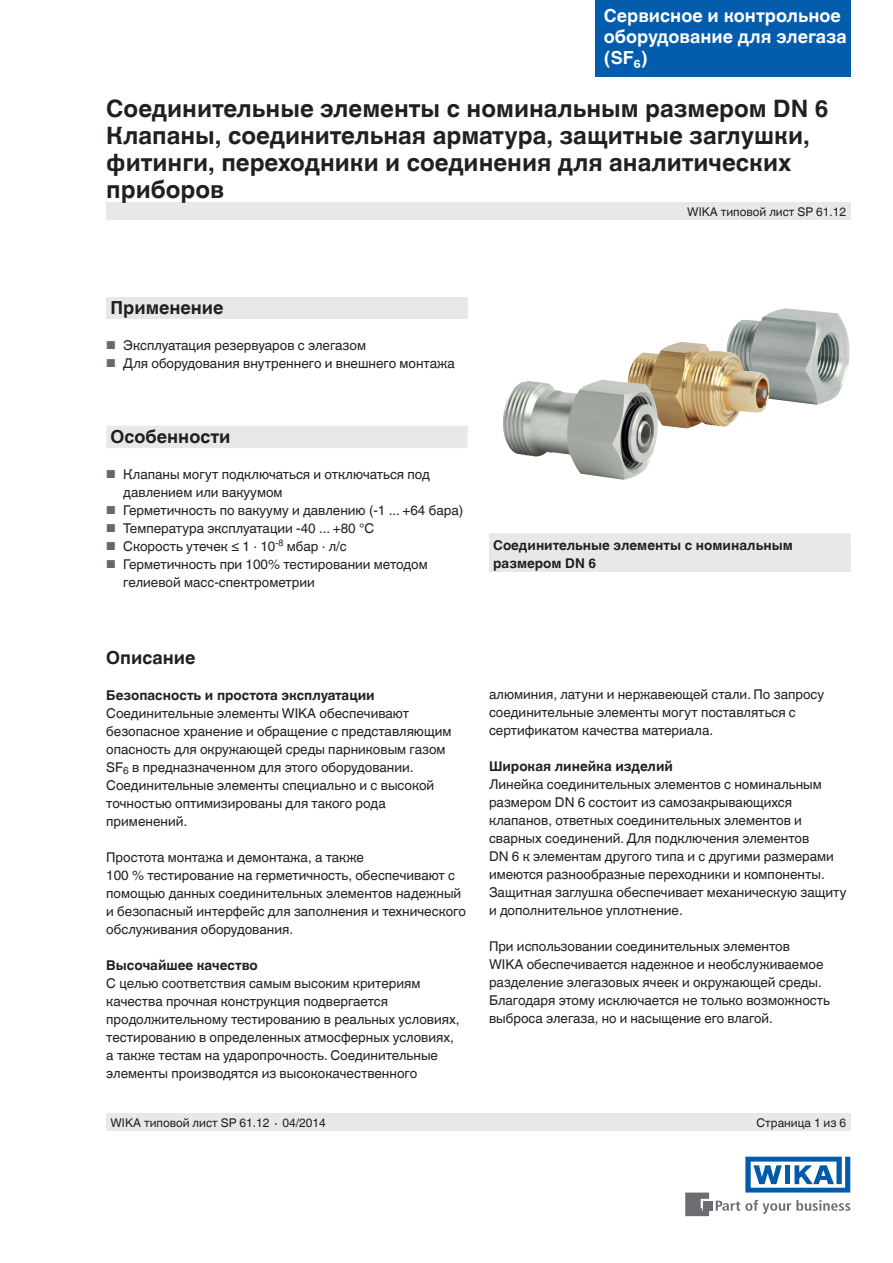
<style>
.page{position:relative;width:893px;height:1263px;background:#fff}
.page>*{position:absolute;margin:0;border:0;box-sizing:border-box;transform-origin:0 0}
.t1{font:700 24px/27px "Helvetica World";color:#231f20}
.t2{font:700 18px/21px "Helvetica World";color:#fff}
.t3{font:700 18px "Helvetica World";color:#231f20}
.t4{font:13.5px/18px "Helvetica World";color:#231f20}
.t5{font:700 13.5px/18px "Helvetica World";color:#231f20}
.t6{font:12px "Helvetica World";color:#231f20}
.s1{font-size:11.55px;color:#666969}
</style>
<div class="page">
<div style="left:106px;top:298px;width:362px;height:21px;background:#e7e9e8"></div>
<svg style="left:716px;top:1200px;width:134px;height:14px"></svg>
<div style="left:703px;top:1201px;width:9px;height:9px;background:#6c6d70"></div>
<svg style="left:685px;top:1192px;width:24px;height:24px"></svg>
<svg style="left:745px;top:1157px;width:105px;height:35px"></svg>
<div style="left:106px;top:203px;width:744px;height:17px;background:#e7e9e8"></div>
<div style="left:106px;top:1114px;width:744px;height:17px;background:#e7e9e8"></div>
<div style="left:595px;top:0;width:255px;height:77px;background:#035cac"></div>
<div style="left:489px;top:538px;width:361px;height:33px;background:#e7e9e8"></div>
<div style="left:489px;top:533px;width:361px;height:23px;background:#e7e9e8"></div>
<div style="left:106px;top:426px;width:362px;height:22px;background:#e7e9e8"></div>
<img style="left:727px;top:308px;width:123px;height:97px">
<img style="left:628px;top:342px;width:141px;height:86px">
<img style="left:503px;top:380px;width:156px;height:100px">
<h2 class="t2" style="left:604px;top:5px;width:244px">Сервисное и контрольное оборудование для элегаза (SF₆)</h2>
<h1 class="t1" style="left:106px;top:95px;width:724px">Соединительные элементы с номинальным размером DN 6<br>Клапаны, соединительная арматура, защитные заглушки, фитинги, переходники и соединения для аналитических приборов</h1>
<p class="t6" style="left:687px;top:204px;width:160px">WIKA типовой лист SP 61.12</p>
<h2 class="t3" style="left:111px;top:297px;width:114px">Применение</h2>
<p class="t4" style="left:106px;top:336px;width:261px"><span class="s1">■</span> Эксплуатация резервуаров с элегазом</p>
<p class="t4" style="left:106px;top:354px;width:350px"><span class="s1">■</span> Для оборудования внутреннего и внешнего монтажа</p>
<h2 class="t3" style="left:111px;top:426px;width:122px">Особенности</h2>
<p class="t4" style="left:123px;top:465px;width:308px;text-indent:-17px"><span class="s1">■</span> Клапаны могут подключаться и отключаться под давлением или вакуумом</p>
<p class="t4" style="left:106px;top:501px;width:358px"><span class="s1">■</span> Герметичность по вакууму и давлению (-1 ... +64 бара)</p>
<p class="t4" style="left:106px;top:519px;width:269px"><span class="s1">■</span> Температура эксплуатации -40 ... +80 °C</p>
<p class="t4" style="left:106px;top:537px;width:242px"><span class="s1">■</span> Скорость утечек ≤ 1 · 10<sup>-8</sup> мбар · л/с</p>
<p class="t4" style="left:123px;top:555px;width:306px;text-indent:-17px"><span class="s1">■</span> Герметичность при 100% тестировании методом гелиевой масс-спектрометрии</p>
<p class="t5" style="left:493px;top:537px;width:301px">Соединительные элементы с номинальным размером DN 6</p>
<h2 class="t3" style="left:106px;top:647px;width:91px">Описание</h2>
<p class="t5" style="left:106px;top:686px;width:270px">Безопасность и простота эксплуатации</p>
<p class="t4" style="left:106px;top:704px;width:347px">Соединительные элементы WIKA обеспечивают безопасное хранение и обращение с представляющим опасность для окружающей среды парниковым газом SF<sub>6</sub> в предназначенном для этого оборудовании.<br>Соединительные элементы специально и с высокой точностью оптимизированы для такого рода применений.</p>
<p class="t4" style="left:106px;top:848px;width:361px">Простота монтажа и демонтажа, а также<br>100 % тестирование на герметичность, обеспечивают с помощью данных соединительных элементов надежный и безопасный интерфейс для заполнения и технического обслуживания оборудования.</p>
<p class="t5" style="left:106px;top:956px;width:153px">Высочайшее качество</p>
<p class="t4" style="left:106px;top:974px;width:355px">С целью соответствия самым высоким критериям качества прочная конструкция подвергается продолжительному тестированию в реальных условиях, тестированию в определенных атмосферных условиях, а также тестам на ударопрочность. Соединительные элементы производятся из высококачественного</p>
<p class="t4" style="left:489px;top:685px;width:337px">алюминия, латуни и нержавеющей стали. По запросу соединительные элементы могут поставляться с сертификатом качества материала.</p>
<p class="t5" style="left:489px;top:757px;width:185px">Широкая линейка изделий</p>
<p class="t4" style="left:489px;top:775px;width:359px">Линейка соединительных элементов с номинальным размером DN 6 состоит из самозакрывающихся клапанов, ответных соединительных элементов и сварных соединений. Для подключения элементов<br>DN 6 к элементам другого типа и с другими размерами имеются разнообразные переходники и компоненты.<br>Защитная заглушка обеспечивает механическую защиту и дополнительное уплотнение.</p>
<p class="t4" style="left:489px;top:937px;width:343px">При использовании соединительных элементов<br>WIKA обеспечивается надежное и необслуживаемое разделение элегазовых ячеек и окружающей среды.<br>Благодаря этому исключается не только возможность выброса элегаза, но и насыщение его влагой.</p>
<p class="t6" style="left:111px;top:1115px;width:217px">WIKA типовой лист SP 61.12 ∙ 04/2014</p>
<p class="t6" style="left:757px;top:1115px;width:91px">Страница 1 из 6</p>
</div>
